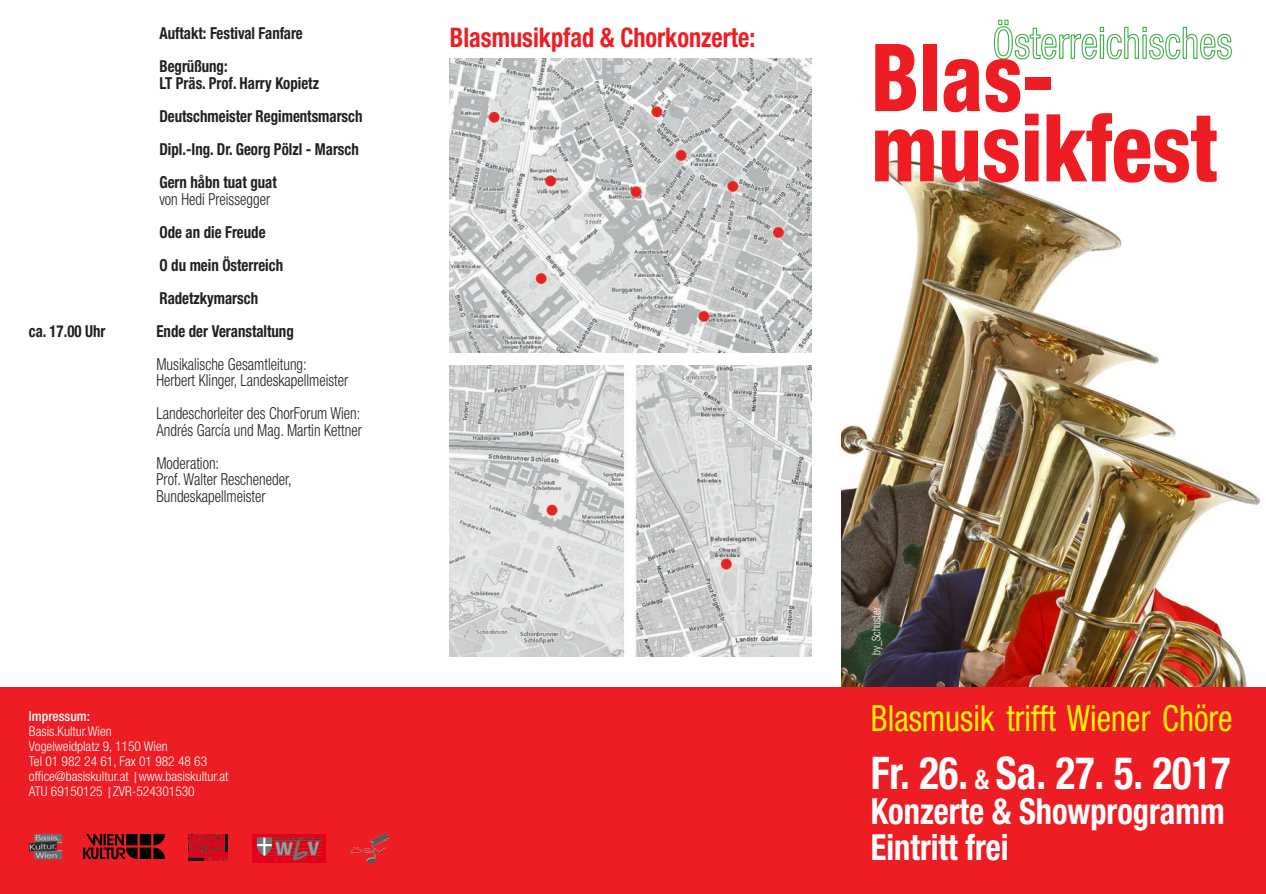
<style>
.page{position:relative;width:1266px;height:894px;background:#fff}
.page>*{position:absolute;margin:0;border:0;box-sizing:border-box;transform-origin:0 0}
.t1{font:800 condensed 93.75px/70.2px "Helvetica Neue";color:#ee1d23;scale:.9 1}
.t2{font:700 condensed 45px "Helvetica Neue";color:#fff;scale:.9 1}
.t3{font:700 condensed 36px/36px "Helvetica Neue";color:#fff;scale:.9 1}
.t4{font:condensed 36px "Helvetica Neue";color:#fff101;scale:.9 1}
.t5{font:700 condensed 27px "Helvetica Neue";color:#ee1d23;scale:.9 1}
.t6{font:700 condensed 16.5px/33px "Helvetica Neue";color:#231f20;scale:.9 1}
.t7{font:300 condensed 16.5px/16.5px "Helvetica Neue";color:#231f20;scale:.9 1}
.t8{font:300 condensed 13.5px/15px "Helvetica Neue";color:#fff}
.t9{font:500 condensed 13.5px "Helvetica Neue";color:#fff}
.t10{font:300 condensed 12px "Helvetica Neue";color:#fff;scale:.9 1}
.s1{font-family:"Corporate S";font-weight:400;font-stretch:normal}
.s2{font-size:27px}
</style>
<div class="page">
<img style="left:841px;top:159px;width:420px;height:528px">
<div style="left:0;top:687px;width:1266px;height:206px;background:#ee1d23"></div>
<svg style="left:993px;top:19px;width:239px;height:41px"></svg>
<img style="left:252px;top:834px;width:73px;height:27px">
<img style="left:29px;top:834px;width:33px;height:24px">
<svg style="left:83px;top:833px;width:82px;height:25px"></svg>
<img style="left:370px;top:834px;width:16px;height:9px">
<img style="left:188px;top:834px;width:40px;height:25px">
<img style="left:450px;top:58px;width:361px;height:294px">
<img style="left:450px;top:365px;width:361px;height:291px">
<p class="t6" style="left:159px;top:17px;width:161px">Auftakt: Festival Fanfare<br>Begrüßung:</p>
<p class="t6" style="left:159px;top:66px;width:227px">LT Präs. Prof. Harry Kopietz<br>Deutschmeister Regimentsmarsch<br>Dipl.-Ing. Dr. Georg Pölzl - Marsch<br>Gern håbn tuat guat</p>
<p class="t7" style="left:159px;top:190px;width:125px">von Hedi Preissegger</p>
<p class="t6" style="left:159px;top:215px;width:139px">Ode an die Freude<br>O du mein Österreich<br>Radetzkymarsch</p>
<p class="t6" style="left:29px;top:314px;width:87px">ca. 17.00 Uhr</p>
<p class="t6" style="left:156px;top:314px;width:154px">Ende der Veranstaltung</p>
<p class="t7" style="left:156px;top:355px;width:215px">Musikalische Gesamtleitung:<br>Herbert Klinger, Landeskapellmeister</p>
<p class="t7" style="left:156px;top:405px;width:230px">Landeschorleiter des ChorForum Wien:<br>Andrés García und Mag. Martin Kettner</p>
<p class="t7" style="left:156px;top:454px;width:152px">Moderation:<br>Prof. Walter Rescheneder,<br>Bundeskapellmeister</p>
<p class="t9" style="left:29px;top:708px;width:63px">Impressum:</p>
<p class="t8" style="left:29px;top:723px;width:201px">Basis.Kultur.Wien<br>Vogelweidplatz 9, 1150 Wien<br>Tel 01 982 24 61, Fax 01 982 48 63 office@basiskultur.at <span class="s1">|</span>www.basiskultur.at<br>ATU 69150125 <span class="s1">|</span>ZVR-524301530</p>
<h3 class="t5" style="left:450px;top:21px;width:341px">Blasmusikpfad &amp; Chorkonzerte:</h3>
<h1 class="t1" style="left:871px;top:41px;width:387px">Blas&shy;musikfest</h1>
<p class="t10" style="left:869px;top:654px;width:55px;rotate:-90deg">by_Schuster</p>
<h3 class="t4" style="left:871px;top:697px;width:403px">Blasmusik trifft Wiener Chöre</h3>
<h2 class="t2" style="left:871px;top:745px;width:401px">Fr. 26. <span class="s2">&amp;</span> Sa. 27. 5. 2017</h2>
<h3 class="t3" style="left:871px;top:792px;width:395px">Konzerte &amp; Showprogramm<br>Eintritt frei</h3>
</div>
